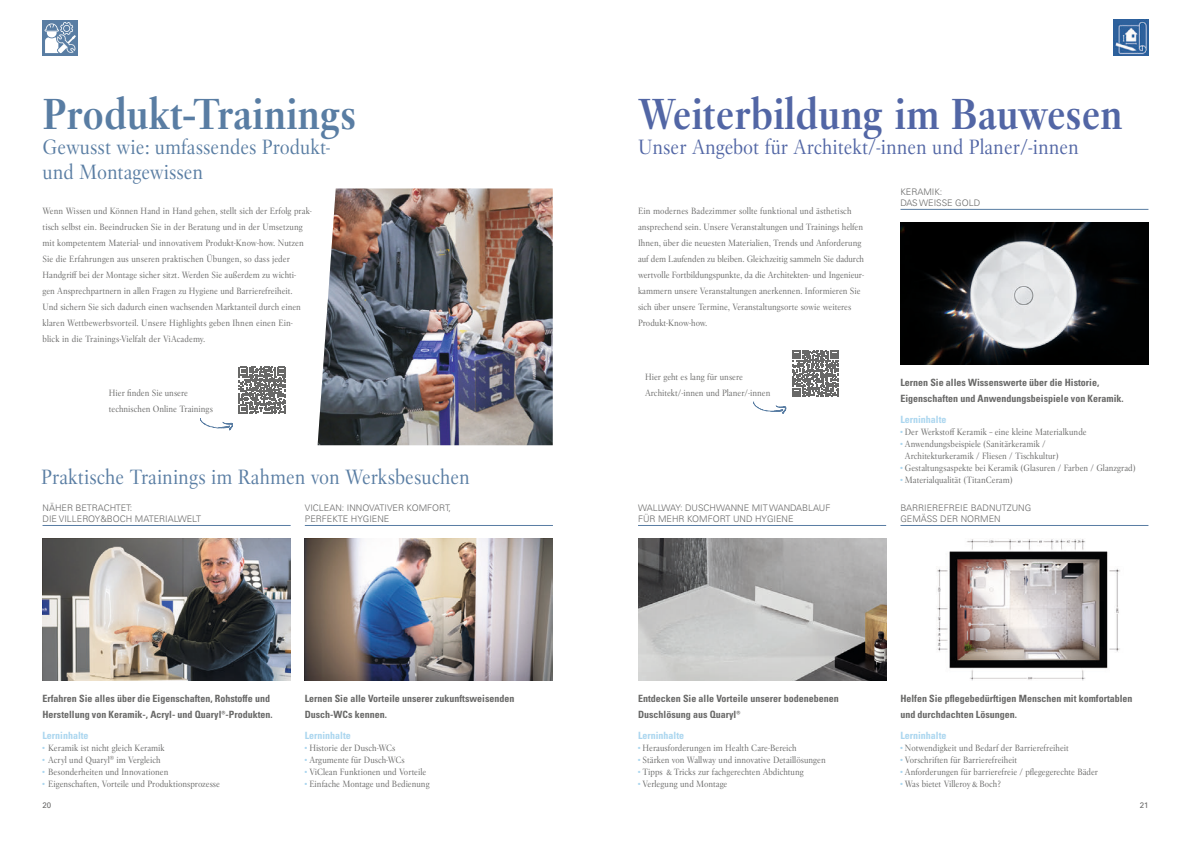
<style>
.page{position:relative;width:1191px;height:842px;background:#fff}
.page>*{position:absolute;margin:0;border:0;box-sizing:border-box;transform-origin:0 0}
.t1{font:700 43px "Villeroy Boch";color:#5266a5}
.t2{font:700 43px "Villeroy Boch";color:#597da3}
.t3{font:20.5px/24.6px "Villeroy Boch";color:#597da3}
.t4{font:20.5px "Villeroy Boch";color:#5266a5}
.t5{font:700 condensed 10px/16px "Univers LT Pro";color:#686867}
.t6{font:700 condensed 10px "Univers LT Pro";color:#abd6ef}
.t7{font:9px/16px "Villeroy Boch";color:#686867}
.t8{font:300 9px/11px "Univers LT Pro 45";color:#686867}
.t9{font:8px "Univers LT Pro 55 Roman";color:#686867}
.s1{color:#abd6ef}
</style>
<div class="page">
<div style="left:43px;top:20px;width:35px;height:35px;background:#597da3"></div>
<svg style="left:45px;top:22px;width:31px;height:31px"></svg>
<img style="left:43px;top:539px;width:247px;height:141px">
<img style="left:305px;top:539px;width:248px;height:141px">
<img style="left:900px;top:223px;width:248px;height:141px">
<img style="left:317px;top:189px;width:236px;height:256px">
<img style="left:638px;top:539px;width:248px;height:141px">
<img style="left:936px;top:539px;width:184px;height:141px">
<hr style="left:638px;top:525px;width:248px;height:1px;background:#597da3">
<hr style="left:900px;top:525px;width:248px;height:1px;background:#597da3">
<hr style="left:900px;top:209px;width:248px;height:1px;background:#597da3">
<hr style="left:43px;top:525px;width:248px;height:1px;background:#597da3">
<hr style="left:305px;top:525px;width:248px;height:1px;background:#597da3">
<svg style="left:200px;top:418px;width:33px;height:12px"></svg>
<svg style="left:753px;top:402px;width:33px;height:12px"></svg>
<img style="left:1113px;top:20px;width:35px;height:35px">
<svg style="left:239px;top:367px;width:47px;height:47px"></svg>
<svg style="left:792px;top:350px;width:47px;height:47px"></svg>
<h1 class="t2" style="left:43px;top:87px;width:315px">Produkt-Trainings</h1>
<h2 class="t3" style="left:43px;top:134px;width:289px">Gewusst wie: umfassendes Produkt&shy;und Montagewissen</h2>
<h1 class="t1" style="left:638px;top:87px;width:486px">Weiterbildung im Bauwesen</h1>
<h2 class="t4" style="left:638px;top:134px;width:442px">Unser Angebot für Architekt/-innen und Planer/-innen</h2>
<p class="t7" style="left:43px;top:203px;width:271px">Wenn Wissen und Können Hand in Hand gehen, stellt sich der Erfolg prak&shy;tisch selbst ein. Beeindrucken Sie in der Beratung und in der Umsetzung mit kompetentem Material- und innovativem Produkt-Know-how. Nutzen Sie die Erfahrungen aus unseren praktischen Übungen, so dass jeder Handgriff bei der Montage sicher sitzt. Werden Sie außerdem zu wichti-<br>gen Ansprechpartnern in allen Fragen zu Hygiene und Barrierefreiheit.<br>Und sichern Sie sich dadurch einen wachsenden Marktanteil durch einen klaren Wettbewerbsvorteil. Unsere Highlights geben Ihnen einen Ein&shy;blick in die Trainings-Vielfalt der ViAcademy.</p>
<p class="t7" style="left:638px;top:203px;width:228px">Ein modernes Badezimmer sollte funktional und ästhetisch ansprechend sein. Unsere Veranstaltungen und Trainings helfen Ihnen, über die neuesten Materialien, Trends und Anforderung auf dem Laufenden zu bleiben. Gleichzeitig sammeln Sie dadurch wertvolle Fortbildungspunkte, da die Architekten- und Ingenieur&shy;kammern unsere Veranstaltungen anerkennen. Informieren Sie sich über unsere Termine, Veranstaltungsorte sowie weiteres Produkt-Know-how.</p>
<p class="t7" style="left:109px;top:385px;width:106px">Hier finden Sie unsere technischen Online Trainings</p>
<h2 class="t3" style="left:41px;top:464px;width:430px">Praktische Trainings im Rahmen von Werksbesuchen</h2>
<p class="t7" style="left:645px;top:368px;width:127px">Hier geht es lang für unsere<br>Architekt/-innen und Planer/-innen</p>
<p class="t8" style="left:900px;top:186px;width:81px">KERAMIK:<br>DAS WEISSE GOLD</p>
<p class="t5" style="left:900px;top:374px;width:225px">Lernen Sie alles Wissenswerte über die Historie,<br>Eigenschaften und Anwendungsbeispiele von Keramik.</p>
<p class="t6" style="left:900px;top:414px;width:48px">Lerninhalte</p>
<p class="t7" style="left:900px;top:424px;width:188px"><span class="s1">•</span> Der Werkstoff Keramik – eine kleine Materialkunde</p>
<p class="t7" style="left:905px;top:438px;width:155px;line-height:12px;text-indent:-5px"><span class="s1">•</span> Anwendungsbeispiele (Sanitärkeramik /<br>Architekturkeramik / Fliesen / Tischkultur)</p>
<p class="t7" style="left:900px;top:460px;width:237px"><span class="s1">•</span> Gestaltungsaspekte bei Keramik (Glasuren / Farben / Glanzgrad)</p>
<p class="t7" style="left:900px;top:472px;width:114px"><span class="s1">•</span> Materialqualität (TitanCeram)</p>
<p class="t8" style="left:43px;top:502px;width:160px">NÄHER BETRACHTET:<br>DIE VILLEROY&amp;BOCH MATERIALWELT</p>
<p class="t8" style="left:305px;top:502px;width:148px">VICLEAN: INNOVATIVER KOMFORT,<br>PERFEKTE HYGIENE</p>
<p class="t5" style="left:43px;top:690px;width:232px">Erfahren Sie alles über die Eigenschaften, Rohstoffe und<br>Herstellung von Keramik-, Acryl- und Quaryl®-Produkten.</p>
<p class="t6" style="left:43px;top:730px;width:48px">Lerninhalte</p>
<p class="t7" style="left:43px;top:740px;width:124px"><span class="s1">•</span> Keramik ist nicht gleich Keramik</p>
<p class="t7" style="left:43px;top:752px;width:120px"><span class="s1">•</span> Acryl und Quaryl® im Vergleich</p>
<p class="t7" style="left:43px;top:764px;width:127px"><span class="s1">•</span> Besonderheiten und Innovationen</p>
<p class="t7" style="left:43px;top:776px;width:179px"><span class="s1">•</span> Eigenschaften, Vorteile und Produktionsprozesse</p>
<p class="t5" style="left:305px;top:690px;width:211px">Lernen Sie alle Vorteile unserer zukunftsweisenden<br>Dusch-WCs kennen.</p>
<p class="t6" style="left:305px;top:730px;width:48px">Lerninhalte</p>
<p class="t7" style="left:305px;top:740px;width:92px"><span class="s1">•</span> Historie der Dusch-WCs</p>
<p class="t7" style="left:305px;top:752px;width:102px"><span class="s1">•</span> Argumente für Dusch-WCs</p>
<p class="t7" style="left:305px;top:764px;width:123px"><span class="s1">•</span> ViClean Funktionen und Vorteile</p>
<p class="t7" style="left:305px;top:776px;width:126px"><span class="s1">•</span> Einfache Montage und Bedienung</p>
<p class="t8" style="left:638px;top:502px;width:194px">WALLWAY: DUSCHWANNE MIT WANDABLAUF<br>FÜR MEHR KOMFORT UND HYGIENE</p>
<p class="t8" style="left:900px;top:502px;width:132px">BARRIEREFREIE BADNUTZUNG<br>GEMÄSS DER NORMEN</p>
<p class="t5" style="left:638px;top:690px;width:202px">Entdecken Sie alle Vorteile unserer bodenebenen<br>Duschlösung aus Quaryl®</p>
<p class="t6" style="left:638px;top:730px;width:48px">Lerninhalte</p>
<p class="t7" style="left:638px;top:740px;width:160px"><span class="s1">•</span> Herausforderungen im Health Care-Bereich</p>
<p class="t7" style="left:638px;top:752px;width:189px"><span class="s1">•</span> Stärken von Wallway und innovative Detaillösungen</p>
<p class="t7" style="left:638px;top:764px;width:167px"><span class="s1">•</span> Tipps &amp;Tricks zur fachgerechten Abdichtung</p>
<p class="t7" style="left:638px;top:776px;width:91px"><span class="s1">•</span> Verlegung und Montage</p>
<p class="t5" style="left:900px;top:690px;width:234px">Helfen Sie pflegebedürftigen Menschen mit komfortablen und durchdachten Lösungen.</p>
<p class="t6" style="left:900px;top:730px;width:48px">Lerninhalte</p>
<p class="t7" style="left:900px;top:740px;width:170px"><span class="s1">•</span> Notwendigkeit und Bedarf der Barrierefreiheit</p>
<p class="t7" style="left:900px;top:752px;width:118px"><span class="s1">•</span> Vorschriften für Barrierefreiheit</p>
<p class="t7" style="left:900px;top:764px;width:199px"><span class="s1">•</span> Anforderungen für barrierefreie / pflegegerechte Bäder</p>
<p class="t7" style="left:900px;top:776px;width:102px"><span class="s1">•</span> Was bietet Villeroy&amp;Boch?</p>
<p class="t9" style="left:43px;top:800px;width:10px">20</p>
<p class="t9" style="left:1139px;top:800px;width:10px">21</p>
</div>
